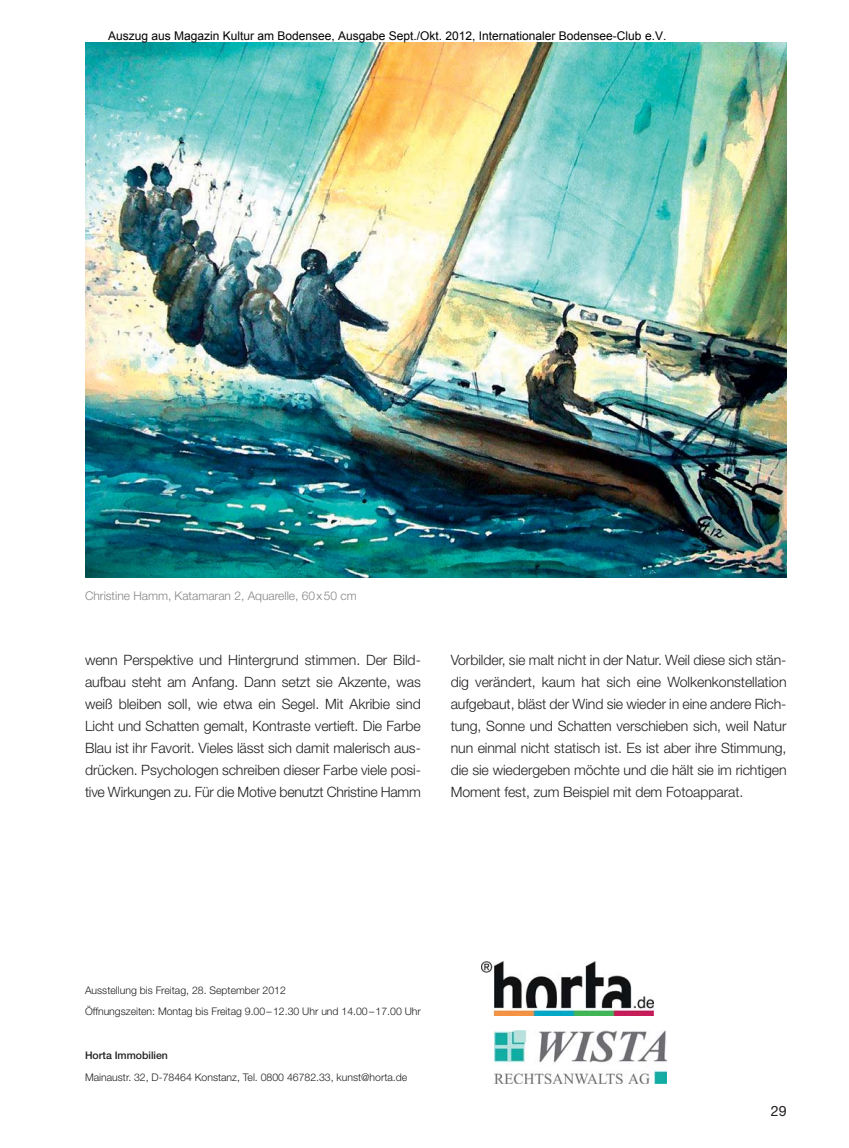
<style>
.page{position:relative;width:849px;height:1148px;background:#fff}
.page>*{position:absolute;margin:0;border:0;box-sizing:border-box;transform-origin:0 0}
.t1{font:300 14.25px/21.9px "Helvetica Neue";letter-spacing:-.005em;color:#231f20;text-align:justify}
.t2{font:14.25px "Helvetica Neue";color:#231f20}
.t3{font:12px "Arial";color:#000}
.t4{font:300 12px "Helvetica Neue";color:#878586}
.t5{font:300 10.5px/21.9px "Helvetica Neue";color:#231f20}
.t6{font:500 10.5px "Helvetica Neue";color:#231f20}
</style>
<div class="page">
<img style="left:85px;top:42px;width:702px;height:535px">
<img style="left:495px;top:1030px;width:172px;height:54px">
<img style="left:481px;top:961px;width:173px;height:54px">
<p class="t3" style="left:108px;top:28px;width:560px">Auszug aus Magazin Kultur am Bodensee, Ausgabe Sept./Okt. 2012, Internationaler Bodensee-Club e.V.</p>
<p class="t4" style="left:85px;top:591px;width:273px">Christine Hamm, Katamaran 2, Aquarelle, 60x50 cm</p>
<p class="t1" style="left:85px;top:650px;width:337px">wenn Perspektive und Hintergrund stimmen. Der Bild&shy;aufbau steht am Anfang. Dann setzt sie Akzente, was weiß bleiben soll, wie etwa ein Segel. Mit Akribie sind Licht und Schatten gemalt, Kontraste vertieft. Die Farbe Blau ist ihr Favorit. Vieles lässt sich damit malerisch aus&shy;drücken. Psychologen schreiben dieser Farbe viele posi&shy;tive Wirkungen zu. Für die Motive benutzt Christine Hamm</p>
<p class="t1" style="left:451px;top:650px;width:337px">Vorbilder, sie malt nicht in der Natur. Weil diese sich stän&shy;dig verändert, kaum hat sich eine Wolkenkonstellation aufgebaut, bläst der Wind sie wieder in eine andere Rich&shy;tung, Sonne und Schatten verschieben sich, weil Natur nun einmal nicht statisch ist. Es ist aber ihre Stimmung, die sie wiedergeben möchte und die hält sie im richtigen Moment fest, zum Beispiel mit dem Fotoapparat.</p>
<p class="t5" style="left:85px;top:979px;width:337px">Ausstellung bis Freitag, 28. September 2012<br>Öffnungszeiten: Montag bis Freitag 9.00 – 12.30 Uhr und 14.00– 17.00 Uhr</p>
<p class="t6" style="left:85px;top:1051px;width:84px">Horta Immobilien</p>
<p class="t5" style="left:85px;top:1067px;width:324px">Mainaustr. 32, D-78464 Konstanz, Tel. 0800 46782.33, kunst@horta.de</p>
<p class="t2" style="left:771px;top:1105px;width:17px">29</p>
</div>
